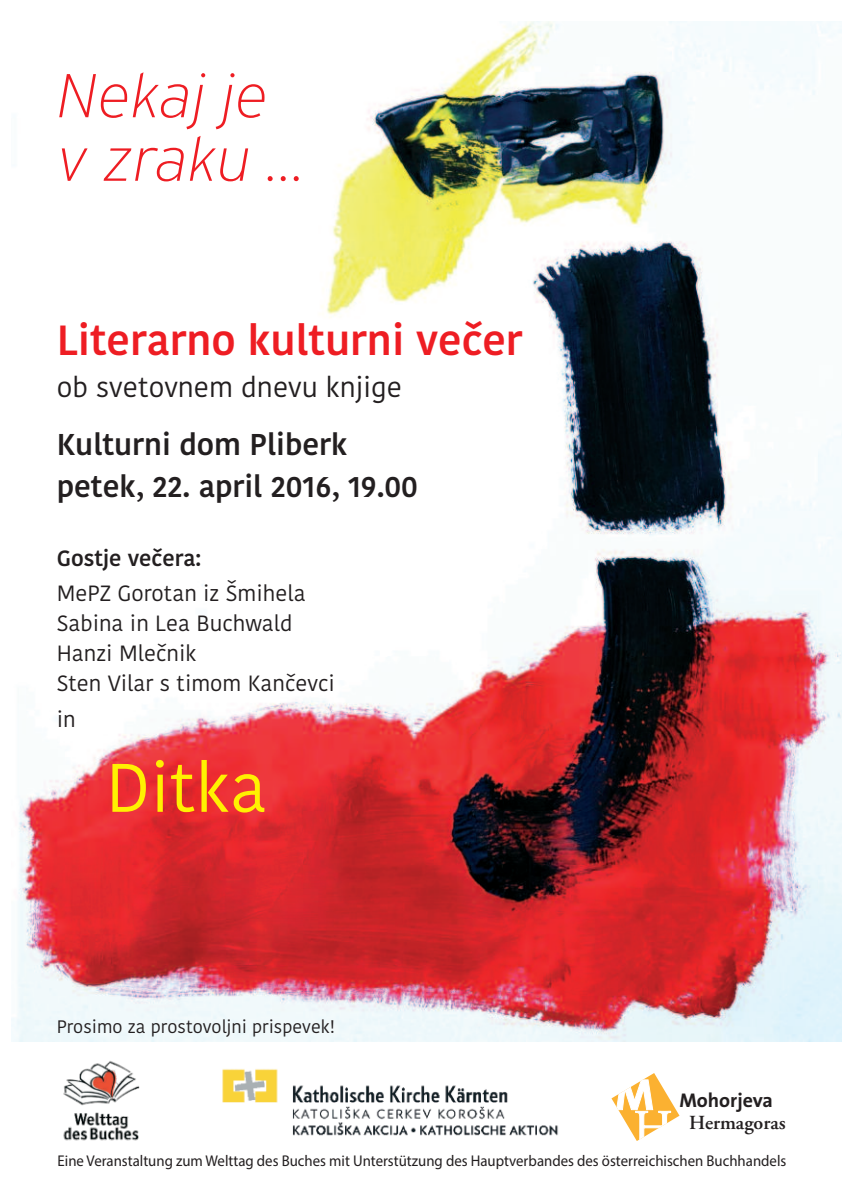
<style>
.page{position:relative;width:842px;height:1191px;background:#fff}
.page>*{position:absolute;margin:0;border:0;box-sizing:border-box;transform-origin:0 0}
.t1{font:68.2px "Kohinoor Devanagari";color:#fff101}
.t2{font:italic 200 61.6px/63.6px "Interstate";color:#ee1d23}
.t3{font:600 42px "Kohinoor Devanagari";color:#ee1d23}
.t4{font:600 30px/42px "Kohinoor Devanagari";color:#231f20}
.t5{font:28px "Kohinoor Devanagari";color:#231f20}
.t6{font:22px/30px "Kohinoor Devanagari";color:#231f20}
.t7{font:600 22px "Kohinoor Devanagari";color:#231f20}
.t8{font:600 20px "Adobe Garamond Pro";color:#231f20}
.t9{font:700 20px "The Sans B7";color:#231f20}
.t10{font:18px "Kohinoor Devanagari";color:#231f20}
.t11{font:15.6px "Myriad Pro";color:#231f20;scale:.95 1}
</style>
<div class="page">
<img style="left:11px;top:22px;width:831px;height:1019px">
<img style="left:63px;top:1061px;width:77px;height:80px">
<svg style="left:611px;top:1073px;width:68px;height:68px"></svg>
<img style="left:222px;top:1069px;width:336px;height:67px">
<h2 class="t2" style="left:57px;top:64px;width:250px">Nekaj je v zraku …</h2>
<h3 class="t3" style="left:57px;top:315px;width:467px">Literarno kulturni večer</h3>
<h3 class="t5" style="left:57px;top:371px;width:347px">ob svetovnem dnevu knjige</h3>
<h3 class="t4" style="left:57px;top:424px;width:363px">Kulturni dom Pliberk petek, 22. april 2016, 19.00</h3>
<h3 class="t7" style="left:57px;top:545px;width:146px">Gostje večera:</h3>
<h3 class="t6" style="left:57px;top:579px;width:280px">MePZ Gorotan iz Šmihela<br>Sabina in Lea Buchwald<br>Hanzi Mlečnik<br>Sten Vilar s timom Kančevci</h3>
<h3 class="t6" style="left:57px;top:705px;width:20px">in</h3>
<h1 class="t1" style="left:106px;top:749px;width:163px">Ditka</h1>
<p class="t10" style="left:57px;top:1016px;width:280px">Prosimo za prostovoljni prispevek!</p>
<p class="t9" style="left:679px;top:1089px;width:95px">Mohorjeva</p>
<p class="t8" style="left:689px;top:1114px;width:98px">Hermagoras</p>
<p class="t11" style="left:58px;top:1155px;width:769px">Eine Veranstaltung zum Welttag des Buches mit Unterstützung des Hauptverbandes des österreichischen Buchhandels</p>
</div>
